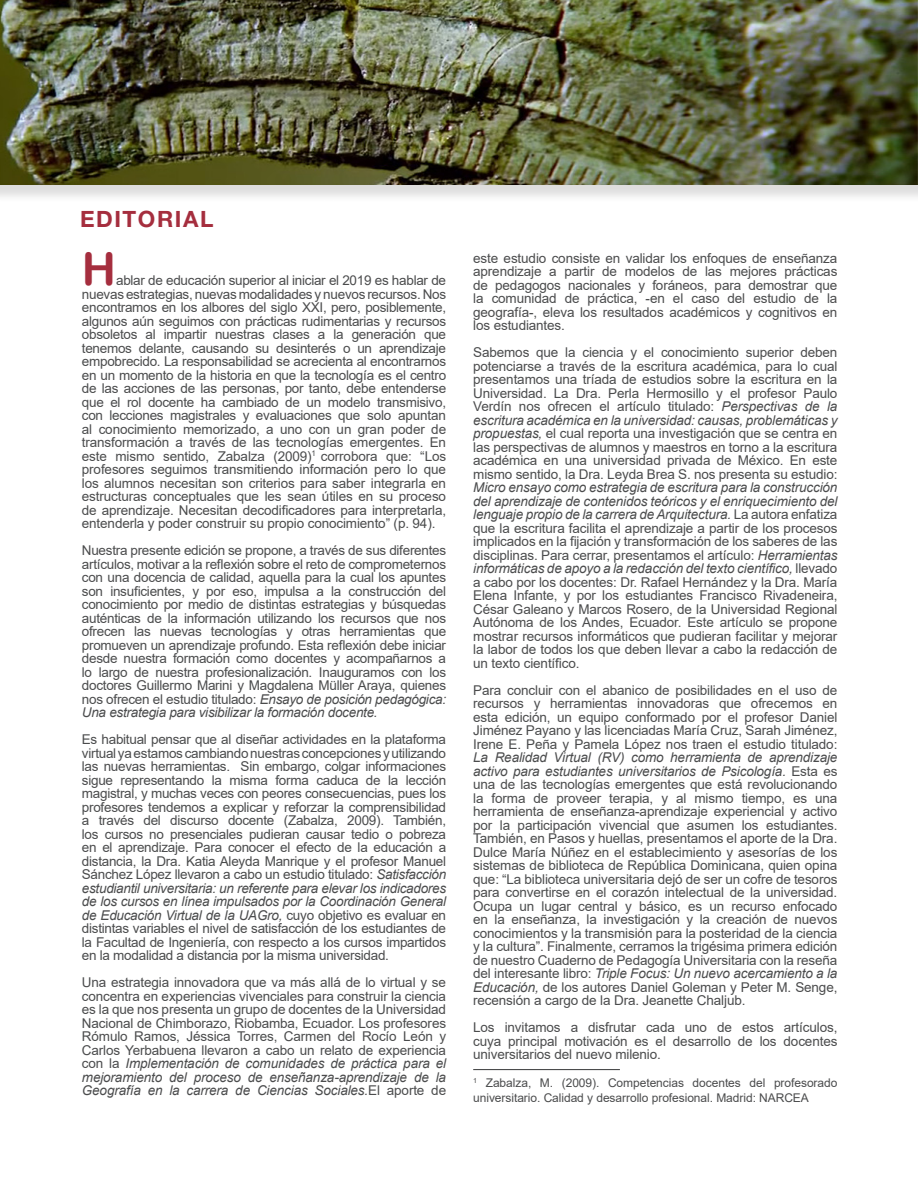
<style>
.page{position:relative;width:918px;height:1188px;background:#fff}
.page>*{position:absolute;margin:0;border:0;box-sizing:border-box;transform-origin:0 0}
.t1{font:45px "Arial Rounded MT Bold";color:#a52e3e}
.t2{font:700 22.5px "Helvetica Neue";letter-spacing:.07em;color:#a52e3e}
.t3{font:13.5px/13.5px "Arial";letter-spacing:-.01em;color:#4b4c4d;text-align:justify}
.t4{font:12px/14.4px "Arial";letter-spacing:-.005em;color:#4b4c4d}
.s1{font-style:italic}
</style>
<div class="page">
<div style="left:0;top:0;width:918px;height:204px;background:#231f20;opacity:.15"></div>
<img style="left:0;top:0;width:918px;height:185px">
<hr style="left:473px;top:1069px;width:147px;height:1px;background:#4b4c4d">
<p class="t2" style="left:80px;top:205px;width:135px">EDITORIAL</p>
<p class="t1" style="left:82px;top:243px;width:36px">H</p>
<p class="t3" style="left:82px;top:274px;width:366px;text-indent:34px">ablar de educación superior al iniciar el 2019 es hablar de nuevas estrategias, nuevas modalidades y nuevos recursos. Nos encontramos en los albores del siglo XXI, pero, posiblemente, algunos aún seguimos con prácticas rudimentarias y recursos obsoletos al impartir nuestras clases a la generación que tenemos delante, causando su desinterés o un aprendizaje empobrecido. La responsabilidad se acrecienta al encontrarnos en un momento de la historia en que la tecnología es el centro de las acciones de las personas, por tanto, debe entenderse que el rol docente ha cambiado de un modelo transmisivo, con lecciones magistrales y evaluaciones que solo apuntan al conocimiento memorizado, a uno con un gran poder de transformación a través de las tecnologías emergentes. En este mismo sentido, Zabalza (2009)<sup>1</sup> corrobora que: “Los profesores seguimos transmitiendo información pero lo que los alumnos necesitan son criterios para saber integrarla en estructuras conceptuales que les sean útiles en su proceso de aprendizaje. Necesitan decodificadores para interpretarla, entenderla y poder construir su propio conocimiento” (p. 94).</p>
<p class="t3" style="left:82px;top:544px;width:366px">Nuestra presente edición se propone, a través de sus diferentes artículos, motivar a la reflexión sobre el reto de comprometernos con una docencia de calidad, aquella para la cual los apuntes son insuficientes, y por eso, impulsa a la construcción del conocimiento por medio de distintas estrategias y búsquedas auténticas de la información utilizando los recursos que nos ofrecen las nuevas tecnologías y otras herramientas que promueven un aprendizaje profundo. Esta reflexión debe iniciar desde nuestra formación como docentes y acompañarnos a lo largo de nuestra profesionalización. Inauguramos con los doctores Guillermo Marini y Magdalena Müller Araya, quienes nos ofrecen el estudio titulado: <span class="s1">Ensayo de posición pedagógica:<br>Una estrategia para visibilizar la formación docente.</span></p>
<p class="t3" style="left:82px;top:733px;width:366px">Es habitual pensar que al diseñar actividades en la plataforma virtual ya estamos cambiando nuestras concepciones y utilizando las nuevas herramientas. Sin embargo, colgar informaciones sigue representando la misma forma caduca de la lección magistral, y muchas veces con peores consecuencias, pues los profesores tendemos a explicar y reforzar la comprensibilidad a través del discurso docente (Zabalza, 2009). También, los cursos no presenciales pudieran causar tedio o pobreza en el aprendizaje. Para conocer el efecto de la educación a distancia, la Dra. Katia Aleyda Manrique y el profesor Manuel Sánchez López llevaron a cabo un estudio titulado: <span class="s1">Satisfacción estudiantil universitaria: un referente para elevar los indicadores de los cursos en línea impulsados por la Coordinación General de Educación Virtual de la UAGro,</span> cuyo objetivo es evaluar en distintas variables el nivel de satisfacción de los estudiantes de la Facultad de Ingeniería, con respecto a los cursos impartidos en la modalidad a distancia por la misma universidad.</p>
<p class="t3" style="left:82px;top:976px;width:366px">Una estrategia innovadora que va más allá de lo virtual y se concentra en experiencias vivenciales para construir la ciencia es la que nos presenta un grupo de docentes de la Universidad Nacional de Chimborazo, Riobamba, Ecuador. Los profesores Rómulo Ramos, Jéssica Torres, Carmen del Rocío León y Carlos Yerbabuena llevaron a cabo un relato de experiencia con la <span class="s1">Implementación de comunidades de práctica para el mejoramiento del proceso de enseñanza-aprendizaje de la Geografía en la carrera de Ciencias Sociales.</span>El aporte de</p>
<p class="t3" style="left:473px;top:251px;width:366px">este estudio consiste en validar los enfoques de enseñanza aprendizaje a partir de modelos de las mejores prácticas de pedagogos nacionales y foráneos, para demostrar que la comunidad de práctica, -en el caso del estudio de la geografía-, eleva los resultados académicos y cognitivos en los estudiantes.</p>
<p class="t3" style="left:473px;top:346px;width:366px">Sabemos que la ciencia y el conocimiento superior deben potenciarse a través de la escritura académica, para lo cual presentamos una tríada de estudios sobre la escritura en la Universidad. La Dra. Perla Hermosillo y el profesor Paulo Verdín nos ofrecen el artículo titulado: <span class="s1">Perspectivas de la escritura académica en la universidad: causas, problemáticas y propuestas,</span> el cual reporta una investigación que se centra en las perspectivas de alumnos y maestros en torno a la escritura académica en una universidad privada de México. En este mismo sentido, la Dra. Leyda Brea S. nos presenta su estudio:<br><span class="s1">Micro ensayo como estrategia de escritura para la construcción del aprendizaje de contenidos teóricos y el enriquecimiento del lenguaje propio de la carrera de Arquitectura.</span> La autora enfatiza que la escritura facilita el aprendizaje a partir de los procesos implicados en la fijación y transformación de los saberes de las disciplinas. Para cerrar, presentamos el artículo: <span class="s1">Herramientas informáticas de apoyo a la redacción del texto científico,</span> llevado a cabo por los docentes: Dr. Rafael Hernández y la Dra. María Elena Infante, y por los estudiantes Francisco Rivadeneira, César Galeano y Marcos Rosero, de la Universidad Regional Autónoma de los Andes, Ecuador. Este artículo se propone mostrar recursos informáticos que pudieran facilitar y mejorar la labor de todos los que deben llevar a cabo la redacción de un texto científico.</p>
<p class="t3" style="left:473px;top:683px;width:366px">Para concluir con el abanico de posibilidades en el uso de recursos y herramientas innovadoras que ofrecemos en esta edición, un equipo conformado por el profesor Daniel Jiménez Payano y las licenciadas María Cruz, Sarah Jiménez, Irene E. Peña y Pamela López nos traen el estudio titulado:<br><span class="s1">La Realidad Virtual (RV) como herramienta de aprendizaje activo para estudiantes universitarios de Psicología.</span> Esta es una de las tecnologías emergentes que está revolucionando la forma de proveer terapia, y al mismo tiempo, es una herramienta de enseñanza-aprendizaje experiencial y activo por la participación vivencial que asumen los estudiantes.<br>También, en Pasos y huellas, presentamos el aporte de la Dra.<br>Dulce María Núñez en el establecimiento y asesorías de los sistemas de biblioteca de República Dominicana, quien opina que: “La biblioteca universitaria dejó de ser un cofre de tesoros para convertirse en el corazón intelectual de la universidad.<br>Ocupa un lugar central y básico, es un recurso enfocado en la enseñanza, la investigación y la creación de nuevos conocimientos y la transmisión para la posteridad de la ciencia y la cultura”. Finalmente, cerramos la trigésima primera edición de nuestro Cuaderno de Pedagogía Universitaria con la reseña del interesante libro: <span class="s1">Triple Focus: Un nuevo acercamiento a la Educación,</span> de los autores Daniel Goleman y Peter M. Senge, recensión a cargo de la Dra. Jeanette Chaljub.</p>
<p class="t3" style="left:473px;top:1021px;width:366px">Los invitamos a disfrutar cada uno de estos artículos, cuya principal motivación es el desarrollo de los docentes universitarios del nuevo milenio.</p>
<p class="t4" style="left:473px;top:1076px;width:366px"><sup>1</sup> Zabalza, M. (2009). Competencias docentes del profesorado universitario. Calidad y desarrollo profesional. Madrid: NARCEA</p>
</div>
